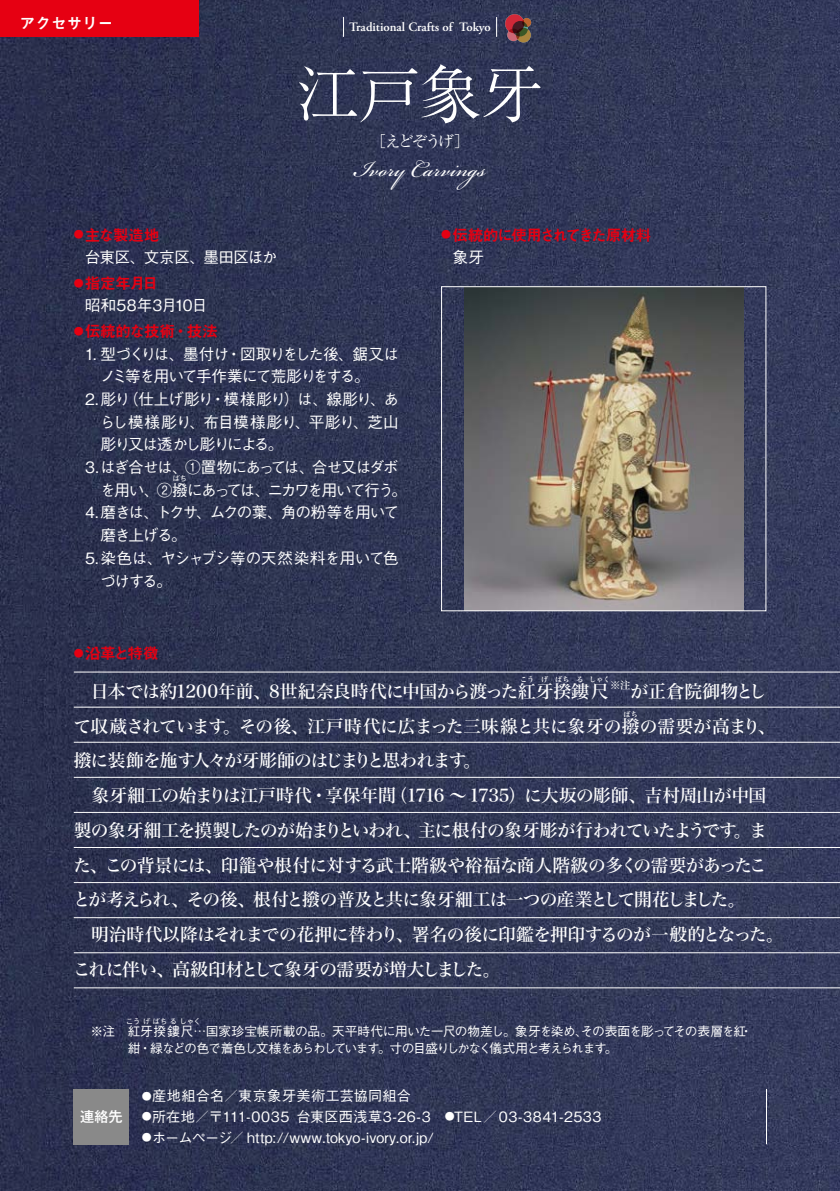
<style>
.page{position:relative;width:840px;height:1191px;background:#fff}
.page>*{position:absolute;margin:0;border:0;box-sizing:border-box;transform-origin:0 0}
.t1{font:300 62.4px "Ryumin Pr 6 N";color:#fff}
.t2{font:34px "Bickham Script Pro";color:#fff}
.t3{font:17.8px "Hira Min Std N W5";letter-spacing:-.03em;color:#fff}
.t4{font:17.8px/34.8px "Hira Min Std N W5";letter-spacing:-.01em;color:#fff}
.t5{font:17.8px "Hira Min Std N W5";letter-spacing:-.055em;color:#fff}
.t6{font:17.8px "Hira Min Std N W5";letter-spacing:-.06em;color:#fff}
.t7{font:17.8px "Hira Min Std N W5";letter-spacing:-.07em;color:#fff}
.t8{font:500 15.6px/22.6px "Gothic BBB Pr 6 N";letter-spacing:-.075em;color:#fff;text-align:justify}
.t9{font:500 15.6px/22.6px "Gothic BBB Pr 6 N";letter-spacing:-.1em;color:#fff}
.t10{font:500 15.6px/22.6px "Gothic BBB Pr 6 N";letter-spacing:-.095em;color:#fff}
.t11{font:500 15.6px/22.6px "Gothic BBB Pr 6 N";letter-spacing:-.05em;color:#fff}
.t12{font:15.6px "Midashi Go Pr 6 N MB31";letter-spacing:-.055em;color:#e60012}
.t13{font:15.6px "Midashi Go Pr 6 N MB31";letter-spacing:-.08em;color:#e60012}
.t14{font:500 15.6px "Gothic BBB Pr 6 N";letter-spacing:-.04em;color:#fff}
.t15{font:500 15.6px "Gothic BBB Pr 6 N";letter-spacing:.005em;color:#fff}
.t16{font:15.6px "Midashi Go Pr 6 N MB31";letter-spacing:-.02em;color:#e60012}
.t17{font:15.6px "Ryumin Pr 6 N";letter-spacing:-.15em;color:#fff}
.t18{font:15.6px "Midashi Go Pr 6 N MB31";color:#fff}
.t19{font:500 14.2px "Gothic BBB Pr 6 N";letter-spacing:.02em;color:#fff}
.t20{font:500 14.2px "Gothic BBB Pr 6 N";color:#fff}
.t21{font:500 14.2px "Gothic MB101 Pr 6 N";color:#fff}
.t22{font:500 12.8px "Gothic BBB Pr 6 N";letter-spacing:-.03em;color:#fff}
.t23{font:500 12.8px "Gothic BBB Pr 6 N";letter-spacing:-.11em;color:#fff}
.t24{font:600 12.8px "Adobe Garamond Pro";color:#fff}
.t25{font:10.4px "Hira Min Std N W5";color:#fff}
.t26{font:7px "Hira Min Std N W6";color:#fff}
.t27{font:500 7px "Gothic BBB Pr 6 N";letter-spacing:.19em;color:#fff}
.t28{font:500 7px "Gothic BBB Pr 6 N";color:#fff}
.s1{font-size:10px}
</style>
<div class="page">
<img style="left:0;top:0;width:839px;height:1191px">
<hr style="left:74px;top:671px;width:765px;height:1px;background:#fff">
<hr style="left:74px;top:707px;width:765px;height:1px;background:#fff">
<hr style="left:74px;top:742px;width:765px;height:1px;background:#fff">
<hr style="left:74px;top:777px;width:765px;height:1px;background:#fff">
<hr style="left:74px;top:812px;width:765px;height:1px;background:#fff">
<hr style="left:74px;top:847px;width:765px;height:1px;background:#fff">
<hr style="left:74px;top:882px;width:765px;height:1px;background:#fff">
<hr style="left:74px;top:917px;width:765px;height:1px;background:#fff">
<hr style="left:74px;top:952px;width:765px;height:1px;background:#fff">
<hr style="left:74px;top:987px;width:765px;height:1px;background:#fff">
<div style="left:74px;top:1089px;width:55px;height:55px;background:#898989"></div>
<hr style="left:765px;top:1089px;width:1px;height:55px;background:#fff">
<svg style="left:343px;top:17px;width:1px;height:20px"></svg>
<svg style="left:496px;top:17px;width:1px;height:20px"></svg>
<div style="left:0;top:0;width:198px;height:37px;background:#e60012"></div>
<img style="left:464px;top:288px;width:278px;height:321px">
<div style="left:441px;top:286px;width:324px;height:325px;border:1px solid #fff"></div>
<div style="left:505px;top:14px;width:19px;height:19px;background:#d12838;border-radius:50%"></div>
<svg style="left:512px;top:21px;width:15px;height:15px"></svg>
<svg style="left:522px;top:18px;width:9px;height:9px"></svg>
<svg style="left:516px;top:28px;width:14px;height:15px"></svg>
<svg style="left:507px;top:29px;width:12px;height:12px"></svg>
<p class="t18" style="left:20px;top:11px;width:95px">アクセサリー</p>
<p class="t24" style="left:349px;top:20px;width:143px">Traditional Crafts of Tokyo</p>
<h1 class="t1" style="left:296px;top:45px;width:248px">江戸象牙</h1>
<p class="t17" style="left:370px;top:129px;width:101px">［えどぞうげ］</p>
<h2 class="t2" style="left:354px;top:144px;width:133px">Ivory Carvings</h2>
<p class="t12" style="left:74px;top:222px;width:87px"><span class="s1">●</span>主な製造地</p>
<p class="t14" style="left:85px;top:245px;width:194px">台東区、文京区、墨田区ほか</p>
<p class="t12" style="left:74px;top:270px;width:86px"><span class="s1">●</span> 指定年月日</p>
<p class="t15" style="left:85px;top:293px;width:124px">昭和58年3月10日</p>
<p class="t16" style="left:74px;top:318px;width:146px"><span class="s1">●</span> 伝統的な技術・技法</p>
<p class="t10" style="left:100px;top:341px;width:300px;text-indent:-15px">1. 型づくりは、墨付け・図取りをした後、鋸又はノミ等を用いて手作業にて荒彫りをする。</p>
<p class="t8" style="left:100px;top:387px;width:300px;text-indent:-15px">2. 彫り（仕上げ彫り・模様彫り）は、線彫り、あらし模様彫り、布目模様彫り、平彫り、芝山彫り又は透かし彫りによる。</p>
<p class="t9" style="left:100px;top:455px;width:308px;text-indent:-15px">3. はぎ合せは、①置物にあっては、合せ又はダボを用い、②撥にあっては、ニカワを用いて行う。</p>
<p class="t28" style="left:173px;top:473px;width:16px">ばち</p>
<p class="t8" style="left:101px;top:500px;width:300px;text-indent:-16px">4. 磨きは、トクサ、ムクの葉、角の粉等を用いて磨き上げる。</p>
<p class="t11" style="left:100px;top:545px;width:300px;text-indent:-15px">5. 染色は、ヤシャブシ等の天然染料を用いて色づけする。</p>
<p class="t12" style="left:74px;top:640px;width:86px"><span class="s1">●</span> 沿革と特徴</p>
<p class="t13" style="left:441px;top:222px;width:211px"><span class="s1">●</span> 伝統的に使用されてきた原材料</p>
<p class="t8" style="left:452px;top:245px;width:33px">象牙</p>
<p class="t26" style="left:519px;top:674px;width:16px">こう</p>
<p class="t26" style="left:541px;top:674px;width:9px">げ</p>
<p class="t26" style="left:555px;top:674px;width:16px">ばち</p>
<p class="t26" style="left:576px;top:674px;width:9px">る</p>
<p class="t26" style="left:588px;top:674px;width:23px">しゃく</p>
<p class="t25" style="left:610px;top:678px;width:22px">※注</p>
<p class="t4" style="left:73px;top:674px;width:703px;text-indent:556px">が正倉院御物として収蔵されています。その後、江戸時代に広まった三味線と共に象牙の撥の需要が高まり、</p>
<p class="t3" style="left:91px;top:678px;width:519px">日本では約1200年前、8世紀奈良時代に中国から渡った紅牙揆鏤尺</p>
<p class="t26" style="left:623px;top:709px;width:16px">ばち</p>
<p class="t7" style="left:74px;top:748px;width:409px">撥に装飾を施す人々が牙彫師のはじまりと思われます。</p>
<p class="t3" style="left:91px;top:782px;width:676px">象牙細工の始まりは江戸時代・享保年間（1716 〜 1735）に大坂の彫師、吉村周山が中国</p>
<p class="t5" style="left:74px;top:817px;width:694px">製の象牙細工を摸製したのが始まりといわれ、主に根付の象牙彫が行われていたようです。ま</p>
<p class="t3" style="left:73px;top:852px;width:694px">た、この背景には、印籠や根付に対する武士階級や裕福な商人階級の多くの需要があったこ</p>
<p class="t6" style="left:73px;top:887px;width:673px">とが考えられ、その後、根付と撥の普及と共に象牙細工は一つの産業として開花しました。</p>
<p class="t3" style="left:91px;top:921px;width:693px">明治時代以降はそれまでの花押に替わり、署名の後に印鑑を押印するのが一般的となった。</p>
<p class="t3" style="left:73px;top:956px;width:428px">これに伴い、高級印材として象牙の需要が増大しました。</p>
<p class="t27" style="left:126px;top:1016px;width:76px">こうげばちるしゃく</p>
<p class="t23" style="left:128px;top:1038px;width:491px">紺・緑などの色で着色し文様をあらわしています。寸の目盛りしかなく儀式用と考えられます。</p>
<p class="t22" style="left:90px;top:1021px;width:663px">※注　紅牙揆鏤尺…国家珍宝帳所載の品。天平時代に用いた一尺の物差し。象牙を染め、その表面を彫ってその表層を紅・</p>
<p class="t21" style="left:80px;top:1104px;width:44px">連絡先</p>
<p class="t19" style="left:142px;top:1084px;width:270px"><span class="s1">●</span>産地組合名／東京象牙美術工芸協同組合</p>
<p class="t19" style="left:142px;top:1105px;width:461px"><span class="s1">●</span>所在地／〒111-0035 台東区西浅草3-26-3　<span class="s1">●</span>TEL／03-3841-2533</p>
<p class="t20" style="left:142px;top:1125px;width:294px"><span class="s1">●</span>ホームページ／ http://www.tokyo-ivory.or.jp/</p>
</div>
